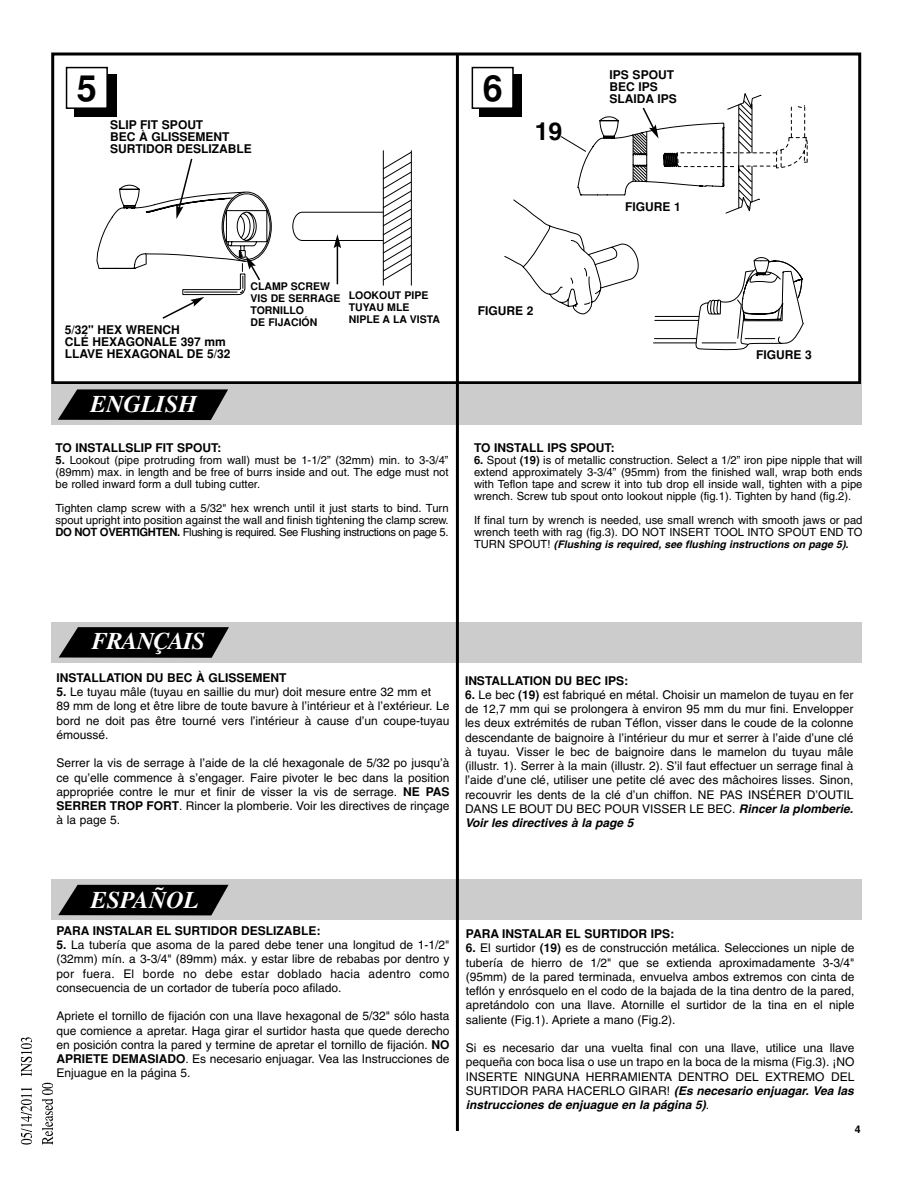
<style>
.page{position:relative;width:918px;height:1188px;background:#fff}
.page>*{position:absolute;margin:0;border:0;box-sizing:border-box;transform-origin:0 0}
.t1{font:700 36px "Helvetica";color:#000}
.t2{font:700 24.75px "Helvetica";color:#000}
.t3{font:italic 700 24px "Times";color:#fff}
.t4{font:italic 700 24px "Times";letter-spacing:-.04em;color:#fff}
.t5{font:12px/14.2px "Helvetica";color:#000;text-align:justify}
.t6{font:700 12px/12px "Helvetica";color:#000}
.t7{font:11.25px/12px "Helvetica";color:#000;text-align:justify}
.t8{font:700 10.5px/12px "Helvetica";color:#000}
.t9{font:italic 700 10.5px "Helvetica";color:#000}
.s1{font-weight:700}
.s2{font-weight:400;font-style:normal;font-size:11.25px}
.s3{font-weight:700;font-style:italic}
</style>
<div class="page">
<div style="left:51px;top:52px;width:810px;height:332px;border:3px solid #000"></div>
<svg style="left:504px;top:199px;width:59px;height:105px"></svg>
<svg style="left:563px;top:229px;width:132px;height:92px"></svg>
<hr style="left:655px;top:316px;width:44px;height:1px;background:#000">
<hr style="left:655px;top:320px;width:43px;height:1px;background:#000">
<hr style="left:654px;top:338px;width:42px;height:1px;background:#000">
<hr style="left:653px;top:343px;width:43px;height:1px;background:#000">
<svg style="left:695px;top:257px;width:109px;height:94px"></svg>
<div style="left:51px;top:384px;width:810px;height:40px;background:#ccc"></div>
<div style="left:51px;top:623px;width:810px;height:40px;background:#ccc"></div>
<div style="left:51px;top:880px;width:810px;height:40px;background:#ccc"></div>
<svg style="left:59px;top:627px;width:170px;height:31px;background:#181818"></svg>
<svg style="left:58px;top:885px;width:171px;height:30px;background:#161616"></svg>
<svg style="left:58px;top:389px;width:170px;height:31px;background:#181818"></svg>
<hr style="left:456px;top:54px;width:3px;height:1077px;background:#000">
<div style="left:74px;top:74px;width:42px;height:42px;background:#000"></div>
<div style="left:67px;top:68px;width:39px;height:39px;background:#fff"></div>
<div style="left:66px;top:67px;width:42px;height:42px;border:2px solid #000"></div>
<div style="left:480px;top:74px;width:42px;height:42px;background:#000"></div>
<div style="left:473px;top:68px;width:39px;height:39px;background:#fff"></div>
<div style="left:472px;top:67px;width:42px;height:42px;border:2px solid #000"></div>
<svg style="left:96px;top:151px;width:316px;height:168px"></svg>
<svg style="left:560px;top:93px;width:248px;height:121px"></svg>
<svg style="left:21px;top:1088px;width:11px;height:57px"></svg>
<svg style="left:21px;top:1037px;width:11px;height:39px"></svg>
<svg style="left:42px;top:1083px;width:11px;height:62px"></svg>
<h1 class="t1" style="left:77px;top:75px;width:22px">5</h1>
<h1 class="t1" style="left:483px;top:75px;width:22px">6</h1>
<p class="t6" style="left:110px;top:120px;width:143px">SLIP FIT SPOUT<br>BEC À GLISSEMENT<br>SURTIDOR DESLIZABLE</p>
<h2 class="t2" style="left:535px;top:122px;width:29px">19</h2>
<p class="t6" style="left:65px;top:325px;width:167px">5/32" HEX WRENCH<br>CLÉ HEXAGONALE 397 mm<br>LLAVE HEXAGONAL DE 5/32</p>
<h3 class="t3" style="left:91px;top:396px;width:108px">ENGLISH</h3>
<p class="t8" style="left:251px;top:281px;width:91px">CLAMP SCREW<br>VIS DE SERRAGE<br>TORNILLO<br>DE FIJACIÓN</p>
<p class="t8" style="left:349px;top:290px;width:93px">LOOKOUT PIPE<br>TUYAU MLE<br>NIPLE A LA VISTA</p>
<p class="t6" style="left:478px;top:306px;width:57px">FIGURE 2</p>
<p class="t6" style="left:610px;top:70px;width:69px">IPS SPOUT<br>BEC IPS<br>SLAIDA IPS</p>
<p class="t6" style="left:625px;top:202px;width:57px">FIGURE 1</p>
<p class="t6" style="left:756px;top:350px;width:57px">FIGURE 3</p>
<p class="t6" style="left:56px;top:443px;width:167px">TO INSTALLSLIP FIT SPOUT:</p>
<p class="t7" style="left:56px;top:455px;width:395px"><span class="s1">5.</span> Lookout (pipe protruding from wall) must be 1-1/2” (32mm) min. to 3-3/4” (89mm) max. in length and be free of burrs inside and out. The edge must not be rolled inward form a dull tubing cutter.</p>
<p class="t7" style="left:56px;top:503px;width:395px">Tighten clamp screw with a 5/32" hex wrench until it just starts to bind. Turn spout upright into position against the wall and finish tightening the clamp screw.<br><span class="s1">DO NOT OVERTIGHTEN.</span> Flushing is required. See Flushing instructions on page 5.</p>
<p class="t6" style="left:474px;top:443px;width:142px">TO INSTALL IPS SPOUT:</p>
<p class="t7" style="left:474px;top:455px;width:390px"><span class="s1">6.</span> Spout <span class="s1">(19)</span> is of metallic construction. Select a 1/2” iron pipe nipple that will extend approximately 3-3/4” (95mm) from the finished wall, wrap both ends with Teflon tape and screw it into tub drop ell inside wall, tighten with a pipe wrench. Screw tub spout onto lookout nipple (fig.1). Tighten by hand (fig.2).</p>
<p class="t7" style="left:474px;top:515px;width:390px">If final turn by wrench is needed, use small wrench with smooth jaws or pad wrench teeth with rag (fig.3). DO NOT INSERT TOOL INTO SPOUT END TO</p>
<p class="t9" style="left:474px;top:541px;width:376px"><span class="s2">TURN SPOUT!</span> (Flushing is required, see flushing instructions on page 5).</p>
<h3 class="t4" style="left:92px;top:632px;width:115px">FRANÇAIS</h3>
<p class="t6" style="left:56px;top:673px;width:232px">INSTALLATION DU BEC À GLISSEMENT</p>
<p class="t5" style="left:56px;top:686px;width:395px;text-align:left"><span class="s1">5.</span> Le tuyau mâle (tuyau en saillie du mur) doit mesure entre 32 mm et<br>89 mm de long et être libre de toute bavure à l’intérieur et à l’extérieur. Le bord ne doit pas être tourné vers l’intérieur à cause d’un coupe-tuyau émoussé.</p>
<p class="t5" style="left:56px;top:757px;width:395px">Serrer la vis de serrage à l’aide de la clé hexagonale de 5/32 po jusqu’à ce qu’elle commence à s’engager. Faire pivoter le bec dans la position appropriée contre le mur et finir de visser la vis de serrage. <span class="s1">NE PAS SERRER TROP FORT</span>. Rincer la plomberie. Voir les directives de rinçage à la page 5.</p>
<p class="t6" style="left:465px;top:676px;width:165px">INSTALLATION DU BEC IPS:</p>
<p class="t5" style="left:465px;top:689px;width:390px"><span class="s1">6.</span> Le bec <span class="s1">(19)</span> est fabriqué en métal. Choisir un mamelon de tuyau en fer de 12,7 mm qui se prolongera à environ 95 mm du mur fini. Envelopper les deux extrémités de ruban Téflon, visser dans le coude de la colonne descendante de baignoire à l’intérieur du mur et serrer à l’aide d’une clé à tuyau. Visser le bec de baignoire dans le mamelon du tuyau mâle (illustr. 1). Serrer à la main (illustr. 2). S’il faut effectuer un serrage final à l’aide d’une clé, utiliser une petite clé avec des mâchoires lisses. Sinon, recouvrir les dents de la clé d’un chiffon. NE PAS INSÉRER D’OUTIL DANS LE BOUT DU BEC POUR VISSER LE BEC. <span class="s3">Rincer la plomberie.<br>Voir les directives à la page 5</span></p>
<h3 class="t3" style="left:91px;top:891px;width:109px">ESPAÑOL</h3>
<p class="t6" style="left:56px;top:926px;width:266px">PARA INSTALAR EL SURTIDOR DESLIZABLE:</p>
<p class="t5" style="left:56px;top:939px;width:395px"><span class="s1">5.</span> La tubería que asoma de la pared debe tener una longitud de 1-1/2" (32mm) mín. a 3-3/4" (89mm) máx. y estar libre de rebabas por dentro y por fuera. El borde no debe estar doblado hacia adentro como consecuencia de un cortador de tubería poco afilado.</p>
<p class="t5" style="left:56px;top:1010px;width:395px">Apriete el tornillo de fijación con una llave hexagonal de 5/32" sólo hasta que comience a apretar. Haga girar el surtidor hasta que quede derecho en posición contra la pared y termine de apretar el tornillo de fijación. <span class="s1">NO APRIETE DEMASIADO</span>. Es necesario enjuagar. Vea las Instrucciones de Enjuague en la página 5.</p>
<p class="t6" style="left:466px;top:929px;width:210px">PARA INSTALAR EL SURTIDOR IPS:</p>
<p class="t5" style="left:466px;top:942px;width:390px"><span class="s1">6.</span> El surtidor <span class="s1">(19)</span> es de construcción metálica. Selecciones un niple de tubería de hierro de 1/2" que se extienda aproximadamente 3-3/4" (95mm) de la pared terminada, envuelva ambos extremos con cinta de teflón y enrósquelo en el codo de la bajada de la tina dentro de la pared, apretándolo con una llave. Atornille el surtidor de la tina en el niple saliente (Fig.1). Apriete a mano (Fig.2).</p>
<p class="t5" style="left:466px;top:1042px;width:390px">Si es necesario dar una vuelta final con una llave, utilice una llave pequeña con boca lisa o use un trapo en la boca de la misma (Fig.3). ¡NO INSERTE NINGUNA HERRAMIENTA DENTRO DEL EXTREMO DEL SURTIDOR PARA HACERLO GIRAR! <span class="s3">(Es necesario enjuagar. Vea las instrucciones de enjuague en la página 5)</span>.</p>
<p class="t8" style="left:855px;top:1124px;width:7px">4</p>
</div>
